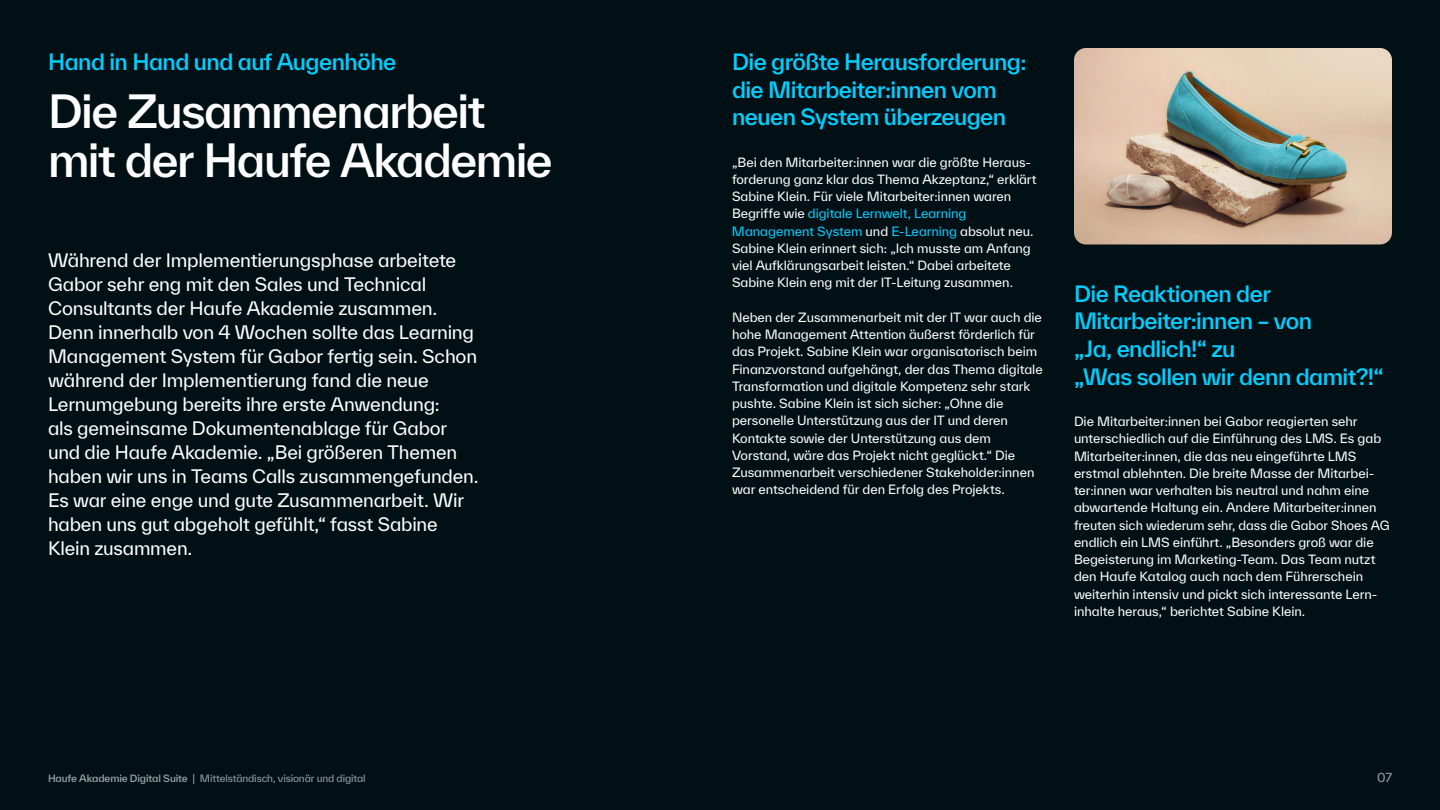
<style>
.page{position:relative;width:1440px;height:810px;background:#001014}
.page>*{position:absolute;margin:0;border:0;box-sizing:border-box;transform-origin:0 0}
.TWK_Everett_59_pt{font:500 44.25px/49.5px "TWK Everett";letter-spacing:-.035em;color:#fff}
.TWK_Everett_29pt_Preheader{font:500 21.75px/27.8px "TWK Everett";letter-spacing:-.025em;color:#03ceff}
.TWK_Everett_24pt{font:18px/24px "TWK Everett";letter-spacing:-.01em;color:#fff}
.TWK_Everett_16_5pt_-_Lauftext{font:12.38px/17.2px "TWK Everett";letter-spacing:-.005em;color:#fff}
.t1{font:12px "TWK Everett";color:#9aa3a5}
.t2{font:9.75px "TWK Everett";letter-spacing:-.015em;color:#9aa3a5}
.s1{color:#03ceff}
.s2{font-weight:500}
</style>
<div class="page">
<img style="left:1074px;top:48px;width:318px;height:196px">
<p class="TWK_Everett_29pt_Preheader" style="left:48px;top:48px;width:350px">Hand in Hand und auf Augenhöhe</p>
<p class="TWK_Everett_59_pt" style="left:48px;top:86px;width:506px">Die Zusammenarbeit mit der Haufe Akademie</p>
<p class="TWK_Everett_24pt" style="left:48px;top:248px;width:432px">Während der Implementierungsphase arbeitete Gabor sehr eng mit den Sales und Technical Consultants der Haufe Akademie zusammen.<br>Denn innerhalb von 4 Wochen sollte das Learning Management System für Gabor fertig sein. Schon während der Implementierung fand die neue Lernumgebung bereits ihre erste Anwendung:<br>als gemeinsame Dokumentenablage für Gabor und die Haufe Akademie. „Bei größeren Themen haben wir uns in Teams Calls zusammengefunden.<br>Es war eine enge und gute Zusammenarbeit. Wir haben uns gut abgeholt gefühlt,“ fasst Sabine Klein zusammen.</p>
<p class="TWK_Everett_29pt_Preheader" style="left:732px;top:48px;width:296px">Die größte Herausforderung: die Mitarbeiter:innen vom neuen System überzeugen</p>
<p class="TWK_Everett_16_5pt_-_Lauftext" style="left:732px;top:153px;width:306px">„Bei den Mitarbeiter:innen war die größte Heraus&shy;forderung ganz klar das Thema Akzeptanz,“ erklärt Sabine Klein. Für viele Mitarbeiter:innen waren Begriffe wie <span class="s1">digitale Lernwelt, Learning Management System</span> und <span class="s1">E-Learning</span> absolut neu.<br>Sabine Klein erinnert sich: „Ich musste am Anfang viel Aufklärungsarbeit leisten.“ Dabei arbeitete Sabine Klein eng mit der IT-Leitung zusammen.</p>
<p class="TWK_Everett_16_5pt_-_Lauftext" style="left:732px;top:309px;width:312px">Neben der Zusammenarbeit mit der IT war auch die hohe Management Attention äußerst förderlich für das Projekt. Sabine Klein war organisatorisch beim Finanzvorstand aufgehängt, der das Thema digitale Transformation und digitale Kompetenz sehr stark pushte. Sabine Klein ist sich sicher: „Ohne die personelle Unterstützung aus der IT und deren Kontakte sowie der Unterstützung aus dem Vorstand, wäre das Projekt nicht geglückt.“ Die Zusammenarbeit verschiedener Stakeholder:innen war entscheidend für den Erfolg des Projekts.</p>
<p class="TWK_Everett_29pt_Preheader" style="left:1074px;top:279px;width:311px">Die Reaktionen der<br>Mitarbeiter:innen – von<br>„Ja, endlich!“ zu<br>„Was sollen wir denn damit?!“</p>
<p class="TWK_Everett_16_5pt_-_Lauftext" style="left:1074px;top:413px;width:317px">Die Mitarbeiter:innen bei Gabor reagierten sehr unterschiedlich auf die Einführung des LMS. Es gab Mitarbeiter:innen, die das neu eingeführte LMS erstmal ablehnten. Die breite Masse der Mitarbei&shy;ter:innen war verhalten bis neutral und nahm eine abwartende Haltung ein. Andere Mitarbeiter:innen freuten sich wiederum sehr, dass die Gabor Shoes AG endlich ein LMS einführt. „Besonders groß war die Begeisterung im Marketing-Team. Das Team nutzt den Haufe Katalog auch nach dem Führerschein weiterhin intensiv und pickt sich interessante Lern&shy;inhalte heraus,“ berichtet Sabine Klein.</p>
<p class="t2" style="left:48px;top:772px;width:319px"><span class="s2">Haufe Akademie Digital Suite</span> | Mittelständisch, visionär und digital</p>
<p class="t1" style="left:1377px;top:769px;width:16px">07</p>
</div>
